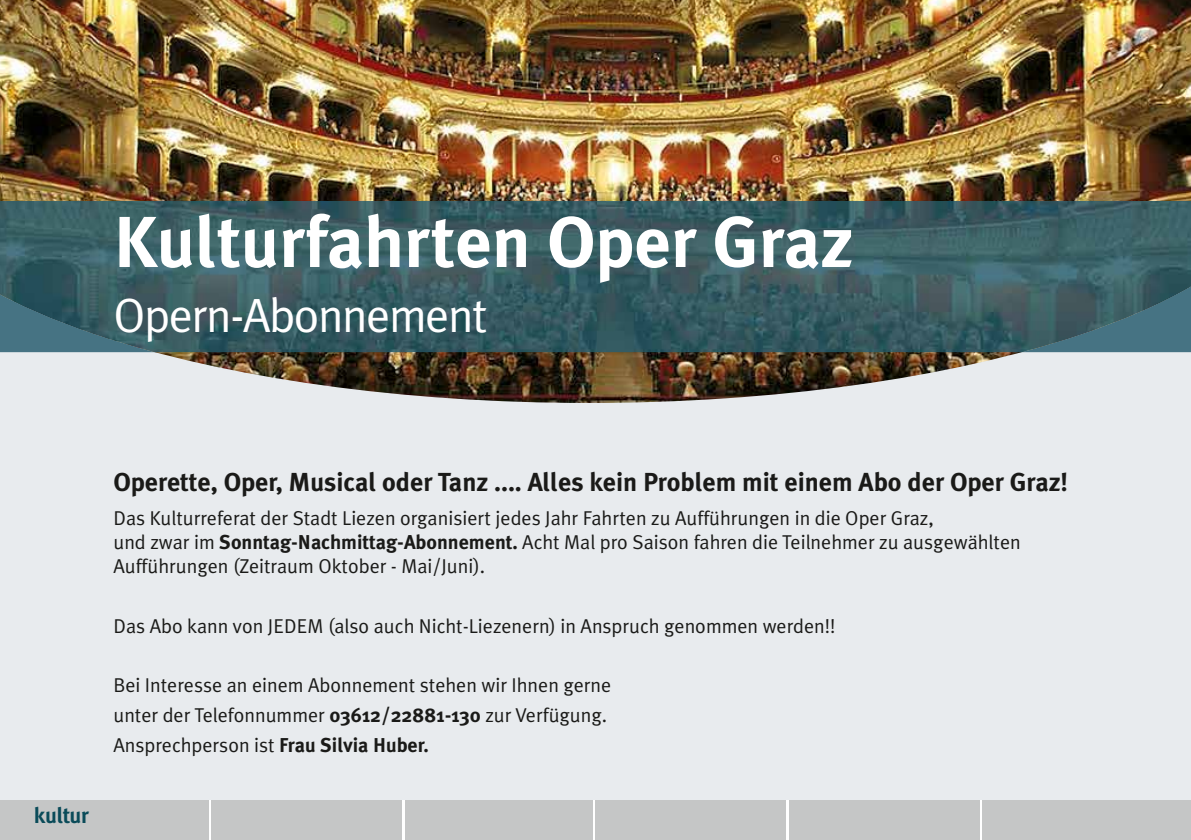
<style>
.page{position:relative;width:1191px;height:840px;background:#fff}
.page>*{position:absolute;margin:0;border:0;box-sizing:border-box;transform-origin:0 0}
.t1{font:700 72px "Meta Plus";color:#fff}
.t2{font:48px "Meta Plus Normal";letter-spacing:-.03em;color:#fff}
.t3{font:700 26px "Meta Plus";color:#1a1a18}
.t4{font:700 22px "Meta";color:#0a4b59}
.t5{font:20px/24px "Meta Plus Normal";color:#1a1a18}
.s1{font-family:"Meta Plus";font-weight:700}
</style>
<div class="page">
<img style="left:0;top:0;width:1191px;height:799px">
<div style="left:0;top:799px;width:209px;height:40px;background:#c5c6c6"></div>
<div style="left:212px;top:799px;width:190px;height:40px;background:#c5c6c6"></div>
<div style="left:405px;top:799px;width:188px;height:40px;background:#c5c6c6"></div>
<div style="left:595px;top:799px;width:191px;height:40px;background:#c5c6c6"></div>
<div style="left:789px;top:799px;width:190px;height:40px;background:#c5c6c6"></div>
<div style="left:982px;top:799px;width:209px;height:40px;background:#c5c6c6"></div>
<img style="left:0;top:352px;width:1191px;height:51px">
<img style="left:0;top:286px;width:1190px;height:66px">
<svg style="left:1190px;top:286px;width:1px;height:66px"></svg>
<h1 class="t1" style="left:113px;top:213px;width:741px">Kulturfahrten Oper Graz</h1>
<h2 class="t2" style="left:113px;top:297px;width:376px">Opern-Abonnement</h2>
<p class="t4" style="left:34px;top:806px;width:56px">kultur</p>
<h3 class="t3" style="left:113px;top:471px;width:956px">Operette, Oper, Musical oder Tanz .... Alles kein Problem mit einem Abo der Oper Graz!</h3>
<p class="t5" style="left:113px;top:507px;width:909px">Das Kulturreferat der Stadt Liezen organisiert jedes Jahr Fahrten zu Aufführungen in die Oper Graz,<br>und zwar im <span class="s1">Sonntag-Nachmittag-Abonnement.</span> Acht Mal pro Saison fahren die Teilnehmer zu ausgewählten<br>Aufführungen (Zeitraum Oktober - Mai/Juni).</p>
<p class="t5" style="left:113px;top:615px;width:723px">Das Abo kann von JEDEM (also auch Nicht-Liezenern) in Anspruch genommen werden!!</p>
<p class="t5" style="left:113px;top:671px;width:499px;line-height:29.6px">Bei Interesse an einem Abonnement stehen wir Ihnen gerne unter der Telefonnummer <span class="s1">03612/22881-130</span> zur Verfügung.<br>Ansprechperson ist <span class="s1">Frau Silvia Huber.</span></p>
</div>
